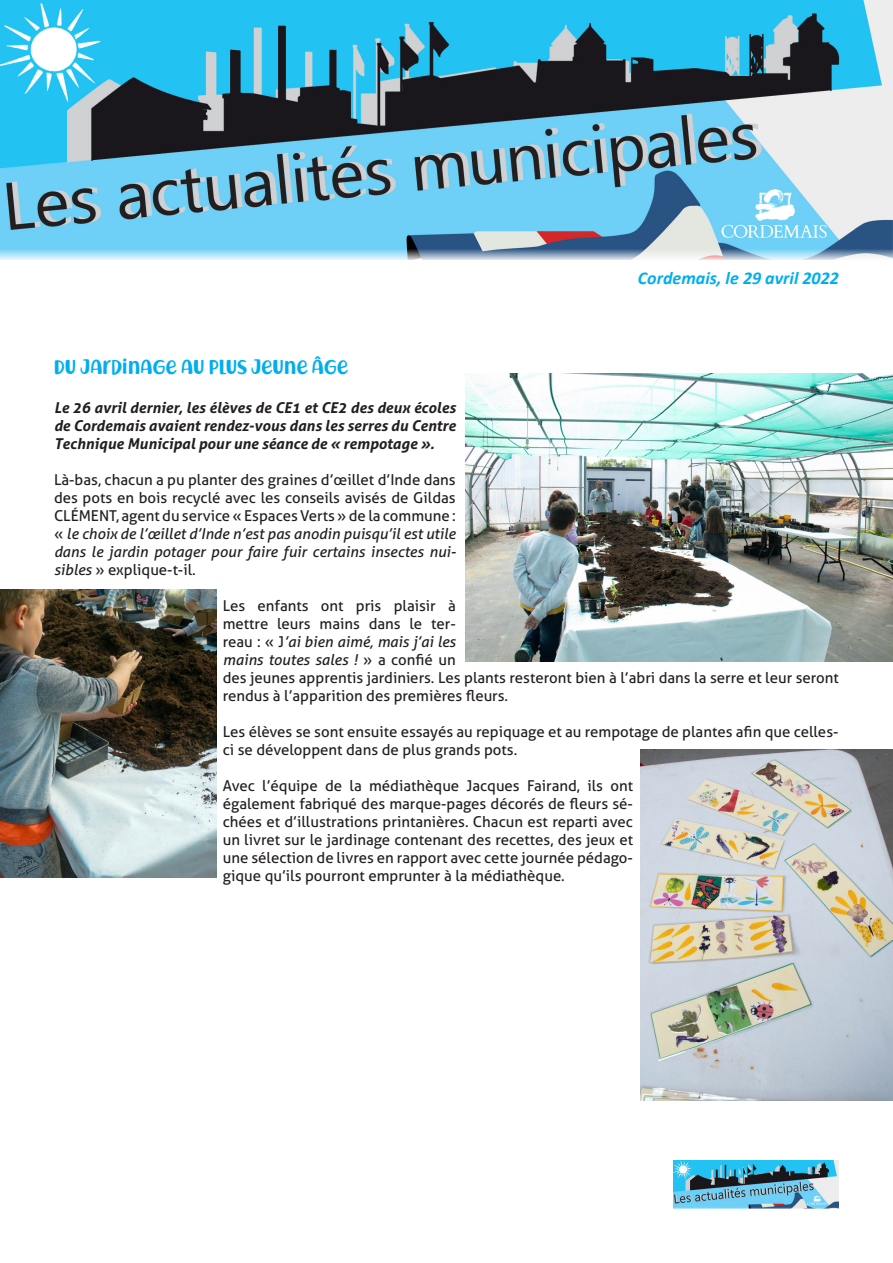
<style>
.page{position:relative;width:893px;height:1263px;background:#fff}
.page>*{position:absolute;margin:0;border:0;box-sizing:border-box;transform-origin:0 0}
.t1{font:21px "Richela Kids";color:#00aeef}
.t2{font:italic 700 18px "Calibri";color:#00aeef}
.t3{font:15px/18px "Aller";color:#231f20;text-align:justify}
.t4{font:italic 700 15px/18px "Aller";color:#231f20;text-align:justify}
.s1{font-style:italic}
</style>
<div class="page">
<img style="left:0;top:0;width:893px;height:260px">
<img style="left:674px;top:1161px;width:165px;height:48px">
<img style="left:466px;top:374px;width:427px;height:288px">
<img style="left:0;top:590px;width:216px;height:288px">
<img style="left:640px;top:749px;width:253px;height:352px">
<p class="t2" style="left:638px;top:265px;width:203px">Cordemais, le 29 avril 2022</p>
<p class="t1" style="left:54px;top:354px;width:296px">DU JARDINAGE AU PLUS JEUNE ÂGE</p>
<p class="t4" style="left:54px;top:399px;width:403px">Le 26 avril dernier, les élèves de CE1 et CE2 des deux écoles de Cordemais avaient rendez-vous dans les serres du Centre Technique Municipal pour une séance de « rempotage ».</p>
<p class="t3" style="left:54px;top:471px;width:404px">Là-bas, chacun a pu planter des graines d’œillet d’Inde dans des pots en bois recyclé avec les conseils avisés de Gildas CLÉMENT, agent du service « Espaces Verts » de la commune : « <span class="s1">le choix de l’œillet d’Inde n’est pas anodin puisqu’il est utile dans le jardin potager pour faire fuir certains insectes nui&shy;sibles</span> » explique-t-il.</p>
<p class="t3" style="left:223px;top:597px;width:618px;text-align:left">Les enfants ont pris plaisir à<br>mettre leurs mains dans le ter-<br>reau : « J<span class="s1">’ai bien aimé, mais j’ai les<br>mains toutes sales !</span> » a confié un<br>des jeunes apprentis jardiniers. Les plants resteront bien à l’abri dans la serre et leur seront rendus à l’apparition des premières fleurs.</p>
<p class="t3" style="left:223px;top:723px;width:617px">Les élèves se sont ensuite essayés au repiquage et au rempotage de plantes afin que celles&shy;ci se développent dans de plus grands pots.</p>
<p class="t3" style="left:223px;top:777px;width:412px">Avec l’équipe de la médiathèque Jacques Fairand, ils ont également fabriqué des marque-pages décorés de fleurs sé&shy;chées et d’illustrations printanières. Chacun est reparti avec un livret sur le jardinage contenant des recettes, des jeux et une sélection de livres en rapport avec cette journée pédago&shy;gique qu’ils pourront emprunter à la médiathèque.</p>
</div>
